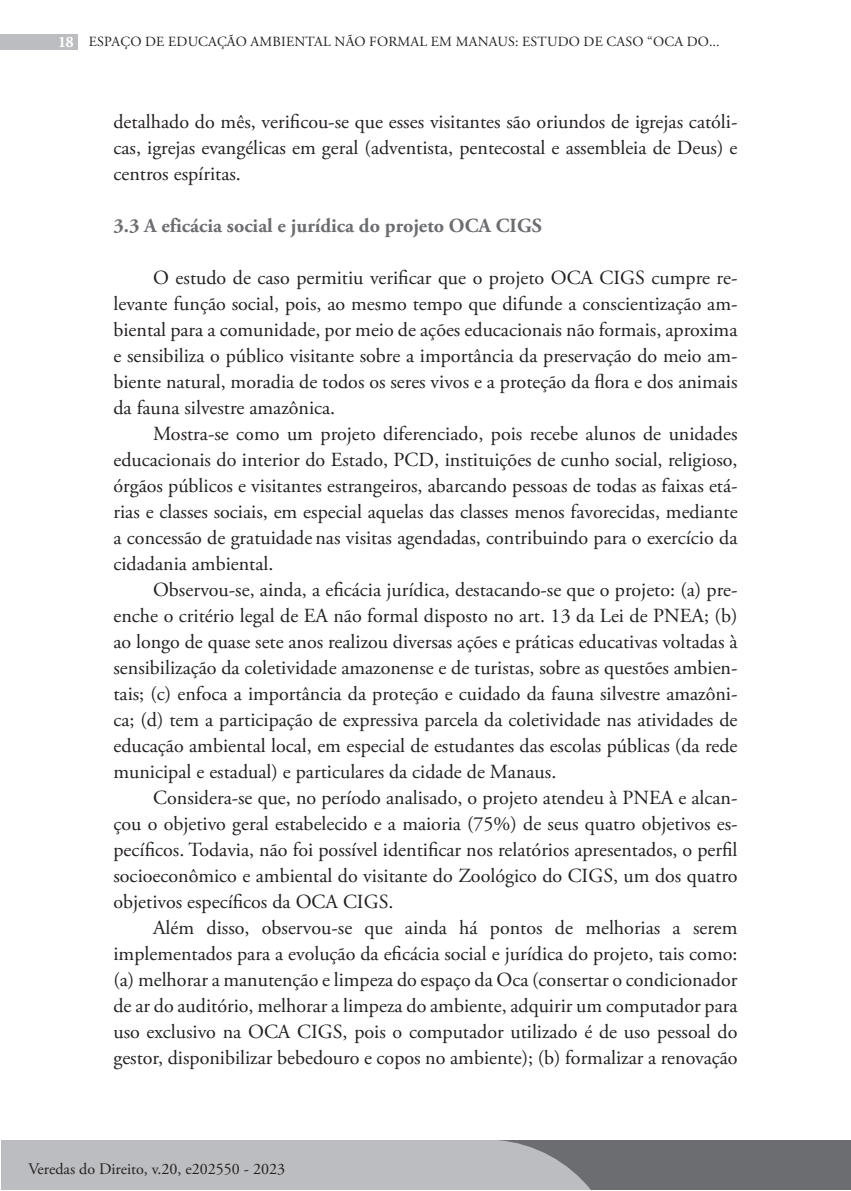
<style>
.page{position:relative;width:851px;height:1191px;background:#fff}
.page>*{position:absolute;margin:0;border:0;box-sizing:border-box;transform-origin:0 0}
.t1{font:20px/26px "Adobe Garamond Pro";color:#231f20;text-align:justify}
.t2{font:700 20px "Adobe Garamond Pro";color:#6c6d70}
.t3{font:16px "Adobe Garamond Pro";color:#231f20}
.t4{font:14px "Adobe Garamond Pro";letter-spacing:.015em;color:#231f20}
.s1{font-weight:700;font-size:16px;color:#fff}
</style>
<div class="page">
<div style="left:1px;top:1140px;width:849px;height:50px;background:#6c6d70"></div>
<div style="left:0;top:34px;width:77px;height:16px;background:#bcbdc0"></div>
<div style="left:1px;top:1140px;width:590px;height:50px;background:#bcbdc0"></div>
<p class="t4" style="left:59px;top:34px;width:662px"><span class="s1">18</span> ESPAÇO DE EDUCAÇÃO AMBIENTAL NÃO FORMAL EM MANAUS: ESTUDO DE CASO “OCA DO...</p>
<p class="t1" style="left:113px;top:109px;width:625px">detalhado do mês, verificou-se que esses visitantes são oriundos de igrejas católi&shy;cas, igrejas evangélicas em geral (adventista, pentecostal e assembleia de Deus) e centros espíritas.</p>
<p class="t2" style="left:113px;top:214px;width:430px">3.3 A eficácia social e jurídica do projeto OCA CIGS</p>
<p class="t1" style="left:113px;top:265px;width:625px;text-indent:40px">O estudo de caso permitiu verificar que o projeto OCA CIGS cumpre re&shy;levante função social, pois, ao mesmo tempo que difunde a conscientização am&shy;biental para a comunidade, por meio de ações educacionais não formais, aproxima e sensibiliza o público visitante sobre a importância da preservação do meio am&shy;biente natural, moradia de todos os seres vivos e a proteção da flora e dos animais da fauna silvestre amazônica.</p>
<p class="t1" style="left:113px;top:421px;width:625px;text-indent:40px">Mostra-se como um projeto diferenciado, pois recebe alunos de unidades educacionais do interior do Estado, PCD, instituições de cunho social, religioso, órgãos públicos e visitantes estrangeiros, abarcando pessoas de todas as faixas etá&shy;rias e classes sociais, em especial aquelas das classes menos favorecidas, mediante a concessão de gratuidade nas visitas agendadas, contribuindo para o exercício da cidadania ambiental.</p>
<p class="t1" style="left:113px;top:577px;width:625px;text-indent:40px">Observou-se, ainda, a eficácia jurídica, destacando-se que o projeto: (a) pre&shy;enche o critério legal de EA não formal disposto no art. 13 da Lei de PNEA; (b) ao longo de quase sete anos realizou diversas ações e práticas educativas voltadas à sensibilização da coletividade amazonense e de turistas, sobre as questões ambien&shy;tais; (c) enfoca a importância da proteção e cuidado da fauna silvestre amazôni&shy;ca; (d) tem a participação de expressiva parcela da coletividade nas atividades de educação ambiental local, em especial de estudantes das escolas públicas (da rede municipal e estadual) e particulares da cidade de Manaus.</p>
<p class="t1" style="left:113px;top:785px;width:625px;text-indent:40px">Considera-se que, no período analisado, o projeto atendeu à PNEA e alcan&shy;çou o objetivo geral estabelecido e a maioria (75%) de seus quatro objetivos es&shy;pecíficos. Todavia, não foi possível identificar nos relatórios apresentados, o perfil socioeconômico e ambiental do visitante do Zoológico do CIGS, um dos quatro objetivos específicos da OCA CIGS.</p>
<p class="t1" style="left:113px;top:915px;width:625px;text-indent:40px">Além disso, observou-se que ainda há pontos de melhorias a serem implementados para a evolução da eficácia social e jurídica do projeto, tais como: (a) melhorar a manutenção e limpeza do espaço da Oca (consertar o condicionador de ar do auditório, melhorar a limpeza do ambiente, adquirir um computador para uso exclusivo na OCA CIGS, pois o computador utilizado é de uso pessoal do gestor, disponibilizar bebedouro e copos no ambiente); (b) formalizar a renovação</p>
<p class="t3" style="left:28px;top:1159px;width:258px">Veredas do Direito, v.20, e202550 - 2023</p>
</div>
